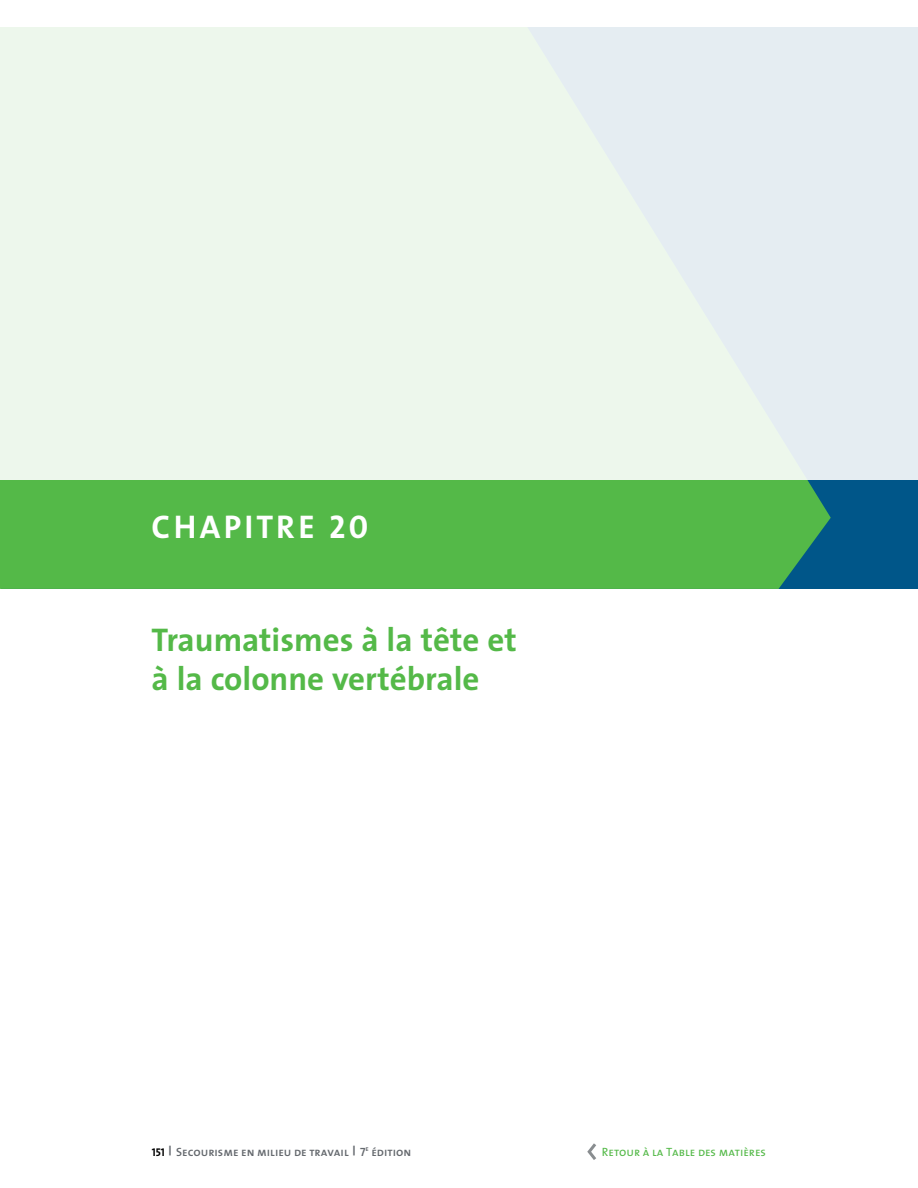
<style>
.page{position:relative;width:918px;height:1188px;background:#fff}
.page>*{position:absolute;margin:0;border:0;box-sizing:border-box;transform-origin:0 0}
.t1{font:700 33px/39px "The Sans";color:#54b948}
.t2{font:33px "The Sans Bold Caps";letter-spacing:.1em;color:#fff}
.t3{font:12px "The Sans Semi Bold Caps";color:#65696e}
.t4{font:12px "The Sans Caps";color:#54b948}
.s1{font-family:"The Sans Bold Caps";font-size:11.25px;color:#000}
</style>
<div class="page">
<div style="left:0;top:480px;width:831px;height:109px;background:#54b948"></div>
<div style="left:0;top:0;width:918px;height:480px;background:#edf7ec"></div>
<div style="left:0;top:0;width:918px;height:27px;background:#fff"></div>
<svg style="left:587px;top:1143px;width:9px;height:17px"></svg>
<h1 class="t2" style="left:152px;top:499px;width:218px">CHAPITRE 20</h1>
<h1 class="t1" style="left:152px;top:620px;width:367px">Traumatismes à la tête et à la colonne vertébrale</h1>
<p class="t3" style="left:152px;top:1142px;width:261px"><span class="s1">151</span> <sup>|</sup> Secourisme en milieu de travail <sup>|</sup> 7<sup>e</sup> édition</p>
<p class="t4" style="left:602px;top:1142px;width:166px">Retour à la Table des matières</p>
</div>
